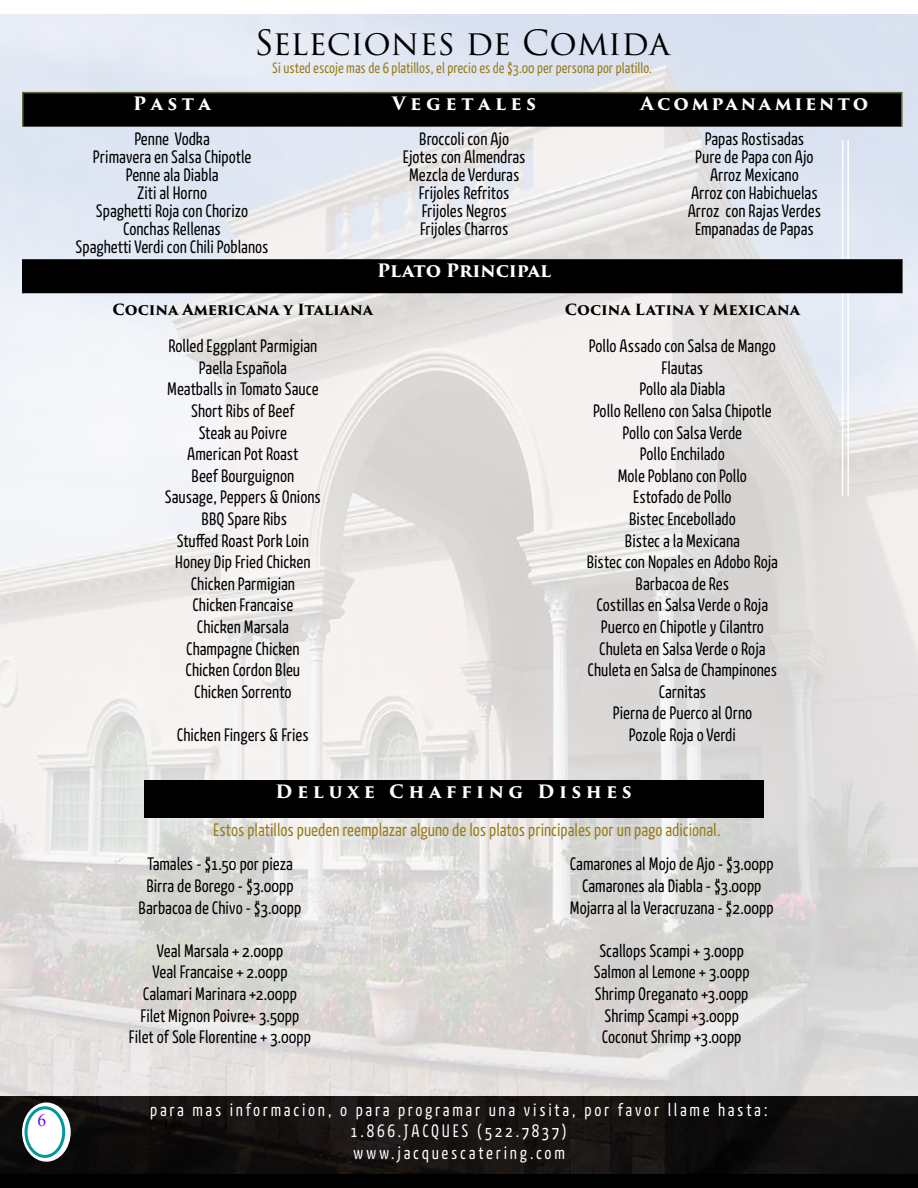
<style>
.page{position:relative;width:918px;height:1188px;background:#fff}
.page>*{position:absolute;margin:0;border:0;box-sizing:border-box;transform-origin:0 0}
.t1{font:33.9px "Trajan Pro 3";color:#000}
.t2{font:18px/21.6px "Kava Pro";color:#000;text-align:center}
.t3{font:18px/21.6px "Kava Pro";letter-spacing:.15em;color:#fff;text-align:center}
.t4{font:18px "Kava Pro";color:#997c19}
.t5{font:700 18px "Trajan Pro 3";letter-spacing:.25em;color:#fff}
.t6{font:700 18px "Trajan Pro 3";letter-spacing:.155em;color:#fff}
.t7{font:700 18px "Trajan Pro 3";letter-spacing:-.005em;color:#fff}
.t8{font:17.4px "Times New Roman";color:#6f08f9}
.t9{font:15px "Kava Pro";color:#997c19}
.t10{font:700 15px "Trajan Pro 3";letter-spacing:-.005em;color:#000}
</style>
<div class="page">
<div style="left:0;top:1097px;width:918px;height:91px;background:#000"></div>
<img style="left:0;top:14px;width:918px;height:1160px">
<hr style="left:842px;top:140px;width:1px;height:356px;background:#fff">
<hr style="left:847px;top:140px;width:2px;height:356px;background:#fff">
<svg style="left:23px;top:93px;width:879px;height:200px;background:#97999d"></svg>
<hr style="left:22px;top:259px;width:2px;height:34px;background:#000">
<hr style="left:901px;top:259px;width:2px;height:34px;background:#000">
<hr style="left:22px;top:92px;width:299px;height:1px;background:#663">
<hr style="left:22px;top:93px;width:2px;height:34px;background:#663">
<hr style="left:321px;top:92px;width:286px;height:1px;background:#663">
<hr style="left:607px;top:92px;width:296px;height:1px;background:#663">
<hr style="left:901px;top:93px;width:2px;height:34px;background:#663">
<div style="left:144px;top:780px;width:619px;height:37px;background:#000"></div>
<svg style="left:22px;top:1103px;width:49px;height:59px"></svg>
<div style="left:26px;top:1108px;width:38px;height:48px;background:#fff;border-radius:50%"></div>
<div style="left:25px;top:1106px;width:40px;height:52px;border:3px solid #009899;border-radius:50%"></div>
<p class="t8" style="left:38px;top:1108px;width:10px">6</p>
<h1 class="t1" style="left:255px;top:20px;width:417px">SELECIONES DE COMIDA</h1>
<p class="t9" style="left:272px;top:59px;width:381px">Si usted escoje mas de 6 platillos, el precio es de $3.00 per persona por platillo.</p>
<p class="t5" style="left:133px;top:91px;width:79px">Pasta</p>
<p class="t5" style="left:393px;top:91px;width:145px">Vegetales</p>
<p class="t6" style="left:641px;top:91px;width:229px">Acompanamiento</p>
<p class="t2" style="left:76px;top:130px;width:194px;line-height:18px">Penne Vodka<br>Primavera en Salsa Chipotle<br>Penne ala Diabla<br>Ziti al Horno<br>Spaghetti Roja con Chorizo<br>Conchas Rellenas<br>Spaghetti Verdi con Chili Poblanos</p>
<p class="t2" style="left:403px;top:130px;width:124px;line-height:18px">Broccoli con Ajo<br>Ejotes con Almendras<br>Mezcla de Verduras<br>Frijoles Refritos<br>Frijoles Negros<br>Frijoles Charros</p>
<p class="t2" style="left:688px;top:130px;width:135px;line-height:18px">Papas Rostisadas<br>Pure de Papa con Ajo<br>Arroz Mexicano<br>Arroz con Habichuelas<br>Arroz con Rajas Verdes<br>Empanadas de Papas</p>
<p class="t7" style="left:377px;top:257px;width:176px">Plato Principal</p>
<p class="t10" style="left:113px;top:298px;width:262px">Cocina Americana y Italiana</p>
<p class="t10" style="left:565px;top:298px;width:237px">Cocina Latina y Mexicana</p>
<p class="t2" style="left:165px;top:335px;width:158px">Rolled Eggplant Parmigian<br>Paella Española<br>Meatballs in Tomato Sauce<br>Short Ribs of Beef<br>Steak au Poivre<br>American Pot Roast<br>Beef Bourguignon<br>Sausage, Peppers &amp; Onions<br>BBQ Spare Ribs<br>Stuffed Roast Pork Loin<br>Honey Dip Fried Chicken<br>Chicken Parmigian<br>Chicken Francaise<br>Chicken Marsala<br>Champagne Chicken<br>Chicken Cordon Bleu<br>Chicken Sorrento</p>
<p class="t2" style="left:177px;top:723px;width:133px">Chicken Fingers &amp; Fries</p>
<p class="t2" style="left:587px;top:335px;width:193px">Pollo Assado con Salsa de Mango<br>Flautas<br>Pollo ala Diabla<br>Pollo Relleno con Salsa Chipotle<br>Pollo con Salsa Verde<br>Pollo Enchilado<br>Mole Poblano con Pollo<br>Estofado de Pollo<br>Bistec Encebollado<br>Bistec a la Mexicana<br>Bistec con Nopales en Adobo Roja<br>Barbacoa de Res<br>Costillas en Salsa Verde o Roja<br>Puerco en Chipotle y Cilantro<br>Chuleta en Salsa Verde o Roja<br>Chuleta en Salsa de Champinones<br>Carnitas<br>Pierna de Puerco al Orno<br>Pozole Roja o Verdi</p>
<p class="t5" style="left:276px;top:778px;width:358px">Deluxe Chaffing Dishes</p>
<p class="t4" style="left:213px;top:818px;width:509px">Estos platillos pueden reemplazar alguno de los platos principales por un pago adicional.</p>
<p class="t2" style="left:139px;top:853px;width:164px">Tamales - $1.50 por pieza<br>Birra de Borego - $3.00pp<br>Barbacoa de Chivo - $3.00pp</p>
<p class="t2" style="left:129px;top:939px;width:183px">Veal Marsala + 2.00pp<br>Veal Francaise + 2.00pp<br>Calamari Marinara +2.00pp<br>Filet Mignon Poivre+ 3.50pp<br>Filet of Sole Florentine + 3.00pp</p>
<p class="t2" style="left:570px;top:853px;width:205px">Camarones al Mojo de Ajo - $3.00pp<br>Camarones ala Diabla - $3.00pp<br>Mojarra al la Veracruzana - $2.00pp</p>
<p class="t2" style="left:594px;top:939px;width:157px">Scallops Scampi + 3.00pp<br>Salmon al Lemone + 3.00pp<br>Shrimp Oreganato +3.00pp<br>Shrimp Scampi +3.00pp<br>Coconut Shrimp +3.00pp</p>
<p class="t3" style="left:150px;top:1098px;width:619px">para mas informacion, o para programar una visita, por favor llame hasta:<br>1.866.JACQUES (522.7837)<br>www.jacquescatering.com</p>
</div>
